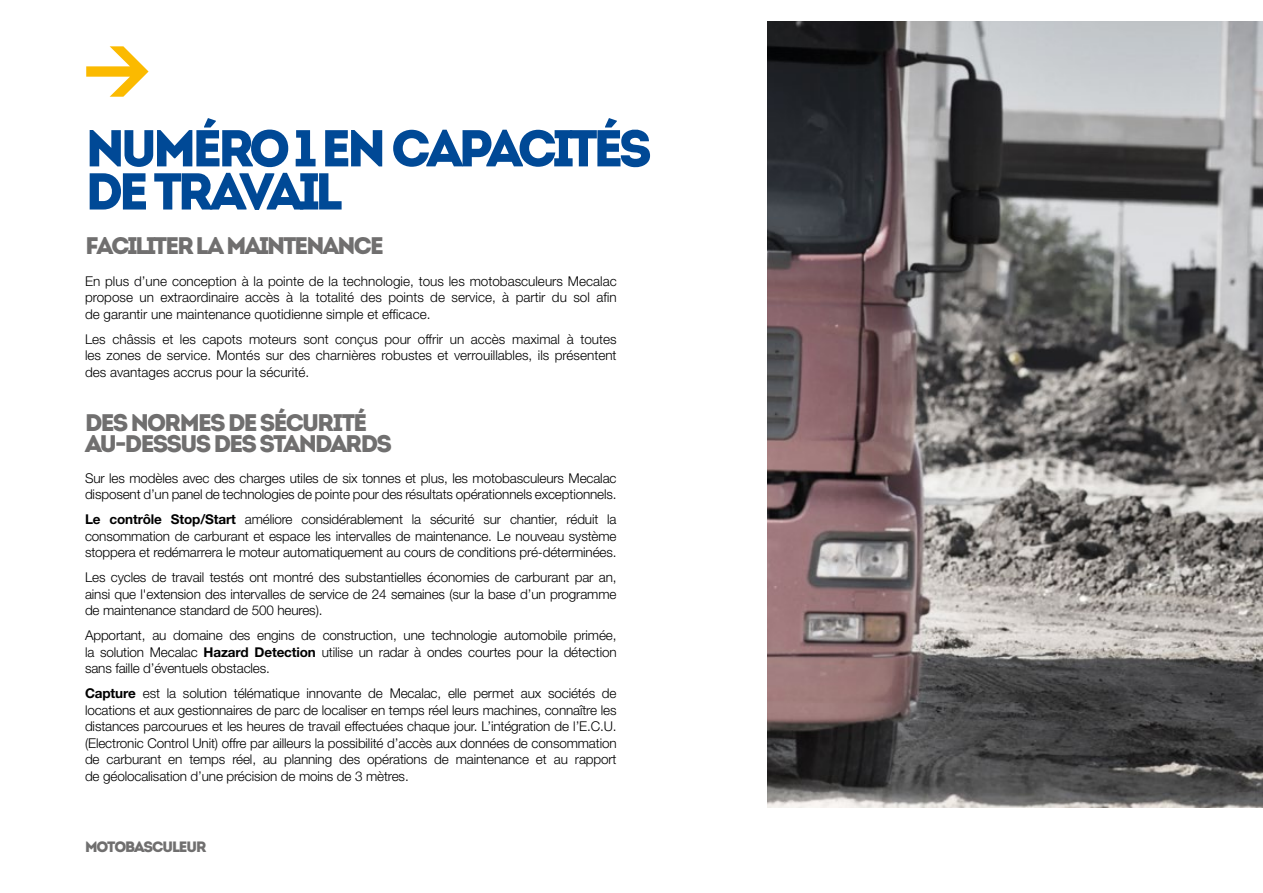
<style>
.page{position:relative;width:1263px;height:893px;background:#fff}
.page>*{position:absolute;margin:0;border:0;box-sizing:border-box;transform-origin:0 0}
.t1{font:51.75px/43px "Intro";letter-spacing:-.1em;color:#004996}
.t2{font:900 24px/21px "Intro";letter-spacing:-.07em;color:#706f6f}
.t3{font:24px "Intro";letter-spacing:-.1em;color:#706f6f}
.t4{font:900 15px "Intro";letter-spacing:-.07em;color:#706f6f}
.t5{font:300 13.5px/16.5px "Helvetica Neue LT Pro";letter-spacing:-.01em;color:#000;text-align:justify}
.s1{font-weight:700}
</style>
<div class="page">
<svg style="left:86px;top:46px;width:63px;height:51px"></svg>
<img style="left:767px;top:21px;width:496px;height:787px">
<h1 class="t1" style="left:85px;top:127px;width:569px">NUMÉRO 1 EN CAPACITÉS<br>DE TRAVAIL</h1>
<h2 class="t3" style="left:85px;top:232px;width:301px">FACILITER LA MAINTENANCE</h2>
<p class="t5" style="left:85px;top:272px;width:533px">En plus d’une conception à la pointe de la technologie, tous les motobasculeurs Mecalac propose un extraordinaire accès à la totalité des points de service, à partir du sol afin de garantir une maintenance quotidienne simple et efficace.</p>
<p class="t5" style="left:85px;top:330px;width:533px">Les châssis et les capots moteurs sont conçus pour offrir un accès maximal à toutes les zones de service. Montés sur des charnières robustes et verrouillables, ils présentent des avantages accrus pour la sécurité.</p>
<h2 class="t2" style="left:85px;top:412px;width:308px">DES NORMES DE SÉCURITÉ<br>AU-DESSUS DES STANDARDS</h2>
<p class="t5" style="left:85px;top:470px;width:533px">Sur les modèles avec des charges utiles de six tonnes et plus, les motobasculeurs Mecalac disposent d’un panel de technologies de pointe pour des résultats opérationnels exceptionnels.</p>
<p class="t5" style="left:85px;top:511px;width:533px"><span class="s1">Le contrôle Stop/Start</span> améliore considérablement la sécurité sur chantier, réduit la consommation de carburant et espace les intervalles de maintenance. Le nouveau système stoppera et redémarrera le moteur automatiquement au cours de conditions pré-déterminées.</p>
<p class="t5" style="left:85px;top:569px;width:533px">Les cycles de travail testés ont montré des substantielles économies de carburant par an, ainsi que l'extension des intervalles de service de 24 semaines (sur la base d’un programme de maintenance standard de 500 heures).</p>
<p class="t5" style="left:85px;top:627px;width:533px">Apportant, au domaine des engins de construction, une technologie automobile primée, la solution Mecalac <span class="s1">Hazard Detection</span> utilise un radar à ondes courtes pour la détection sans faille d’éventuels obstacles.</p>
<p class="t5" style="left:85px;top:685px;width:533px"><span class="s1">Capture</span> est la solution télématique innovante de Mecalac, elle permet aux sociétés de locations et aux gestionnaires de parc de localiser en temps réel leurs machines, connaître les distances parcourues et les heures de travail effectuées chaque jour. L’intégration de l’E.C.U. (Electronic Control Unit) offre par ailleurs la possibilité d’accès aux données de consommation de carburant en temps réel, au planning des opérations de maintenance et au rapport de géolocalisation d’une précision de moins de 3 mètres.</p>
<p class="t4" style="left:85px;top:837px;width:123px">MOTOBASCULEUR</p>
</div>
